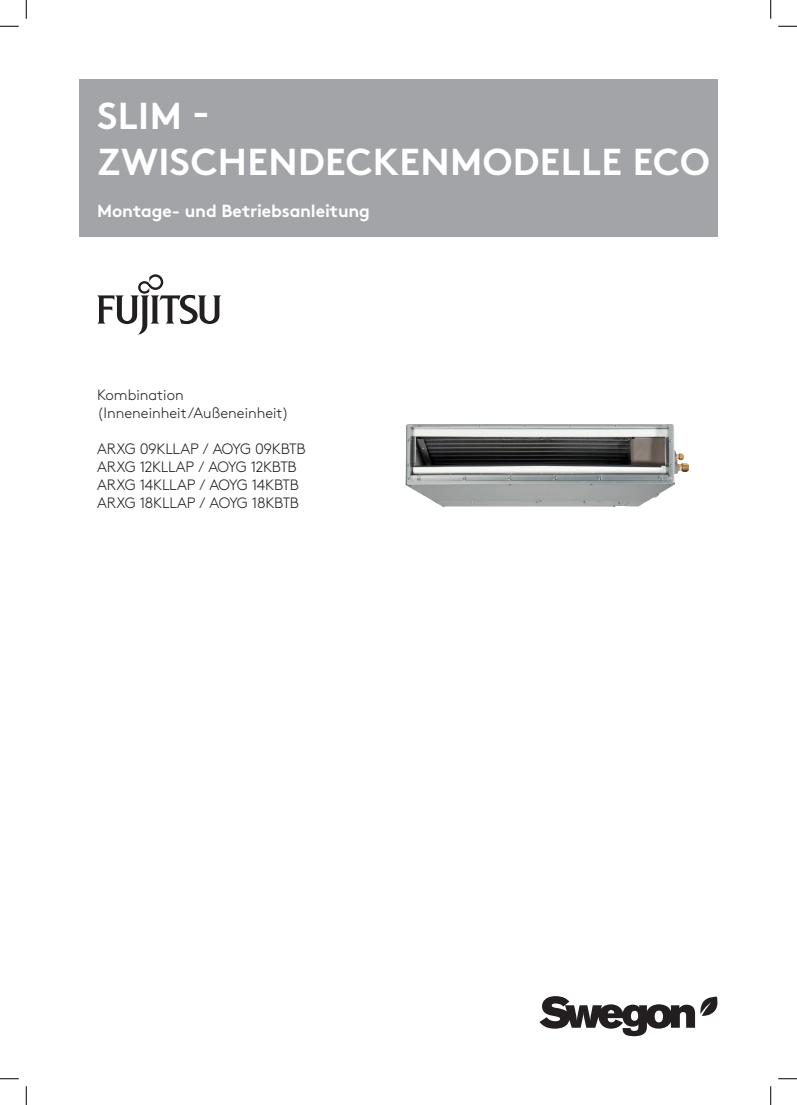
<style>
.page{position:relative;width:797px;height:1105px;background:#fff}
.page>*{position:absolute;margin:0;border:0;box-sizing:border-box;transform-origin:0 0}
.t1{font:700 37.5px/45px "Swegon Brown";letter-spacing:.01em;color:#fff}
.t2{font:700 17.5px "Swegon Brown";letter-spacing:-.01em;color:#fff}
.t3{font:300 15px/18px "Swegon Brown";letter-spacing:-.015em;color:#231f20}
</style>
<div class="page">
<svg style="left:539px;top:996px;width:178px;height:40px"></svg>
<svg style="left:97px;top:274px;width:124px;height:61px"></svg>
<div style="left:79px;top:79px;width:638px;height:158px;background:#a3a4a8"></div>
<img style="left:405px;top:424px;width:284px;height:83px">
<svg style="left:0;top:25px;width:19px;height:2px"></svg>
<svg style="left:778px;top:25px;width:19px;height:2px"></svg>
<svg style="left:0;top:1078px;width:19px;height:1px"></svg>
<svg style="left:778px;top:1078px;width:19px;height:1px"></svg>
<svg style="left:25px;top:0;width:2px;height:19px"></svg>
<svg style="left:25px;top:1086px;width:2px;height:19px"></svg>
<svg style="left:770px;top:0;width:1px;height:19px"></svg>
<svg style="left:770px;top:1086px;width:1px;height:19px"></svg>
<h1 class="t1" style="left:97px;top:90px;width:614px">SLIM -<br>ZWISCHENDECKENMODELLE ECO</h1>
<p class="t2" style="left:97px;top:196px;width:274px">Montage- und Betriebsanleitung</p>
<p class="t3" style="left:97px;top:385px;width:193px">Kombination (Inneneinheit/Außeneinheit)</p>
<p class="t3" style="left:97px;top:439px;width:210px">ARXG 09KLLAP / AOYG 09KBTB<br>ARXG 12KLLAP / AOYG 12KBTB<br>ARXG 14KLLAP / AOYG 14KBTB<br>ARXG 18KLLAP / AOYG 18KBTB</p>
</div>
